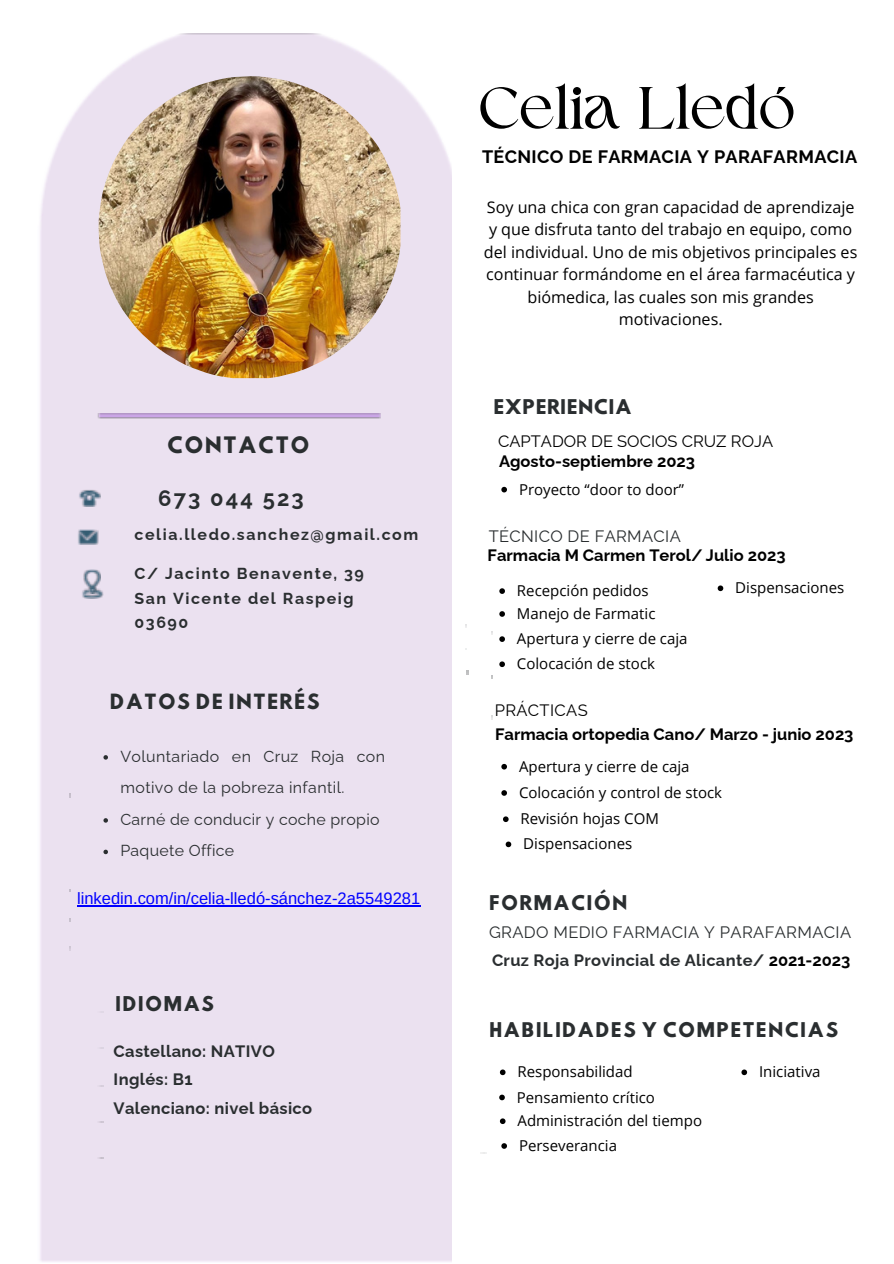
<style>
.page{position:relative;width:894px;height:1264px;background:#fff}
.page>*{position:absolute;margin:0;border:0;box-sizing:border-box;transform-origin:0 0}
.t1{font:60.9px "Higuen";color:#000}
.t2{font:700 21.9px "Raleway";letter-spacing:.1em;color:#2a2e30}
.t3{font:20.1px "Hussar Bd";letter-spacing:.065em;color:#2a2e30}
.t4{font:18.6px "Hussar Bd";letter-spacing:.065em;color:#2a2e30}
.t5{font:18px "Hussar Bd";letter-spacing:.06em;color:#2a2e30}
.t6{font:700 18px "Raleway";letter-spacing:.02em;color:#000}
.t7{font:18px "Hussar Bd";letter-spacing:.02em;color:#2a2e30}
.t8{font:700 16.5px "Raleway";color:#000}
.t9{font:700 16.5px/28.2px "Raleway";letter-spacing:.02em;color:#2a2e30}
.t10{font:16.5px "Raleway";letter-spacing:.02em;color:#2a2e30}
.t11{font:16.5px "Arimo";color:#0100ff}
.t12{font:16.5px "Raleway";color:#000}
.t13{font:16.5px "Raleway";letter-spacing:.02em;color:#000}
.t14{font:16.05px/22.5px "Open Sans";color:#000;text-align:center}
.t15{font:15.9px/31.5px "Raleway";letter-spacing:.025em;color:#2a2e30}
.t16{font:700 15.9px/24.2px "Raleway";letter-spacing:.095em;color:#2a2e30}
.t17{font:15px "Open Sans";color:#000}
.s1{color:#000}
</style>
<div class="page">
<div style="left:40px;top:34px;width:411px;height:1228px;background:#ebe1f0"></div>
<img style="left:77px;top:530px;width:21px;height:14px">
<img style="left:79px;top:530px;width:18px;height:10px">
<img style="left:78px;top:490px;width:23px;height:17px">
<img style="left:84px;top:569px;width:17px;height:19px">
<svg style="left:88px;top:584px;width:10px;height:4px"></svg>
<img style="left:82px;top:588px;width:21px;height:10px">
<img style="left:98px;top:413px;width:282px;height:5px">
<img style="left:98px;top:76px;width:302px;height:302px">
<svg style="left:103px;top:755px;width:5px;height:4px"></svg>
<svg style="left:103px;top:818px;width:5px;height:4px"></svg>
<svg style="left:103px;top:849px;width:5px;height:5px"></svg>
<svg style="left:499px;top:588px;width:6px;height:6px"></svg>
<svg style="left:499px;top:661px;width:6px;height:6px"></svg>
<svg style="left:499px;top:611px;width:6px;height:6px"></svg>
<svg style="left:717px;top:585px;width:6px;height:6px"></svg>
<svg style="left:503px;top:816px;width:5px;height:6px"></svg>
<svg style="left:505px;top:841px;width:6px;height:6px"></svg>
<svg style="left:501px;top:790px;width:6px;height:5px"></svg>
<svg style="left:499px;top:636px;width:6px;height:6px"></svg>
<svg style="left:501px;top:764px;width:6px;height:5px"></svg>
<svg style="left:501px;top:487px;width:6px;height:5px"></svg>
<svg style="left:501px;top:1143px;width:6px;height:5px"></svg>
<svg style="left:741px;top:1069px;width:5px;height:6px"></svg>
<svg style="left:499px;top:1094px;width:5px;height:6px"></svg>
<svg style="left:499px;top:1118px;width:6px;height:5px"></svg>
<svg style="left:499px;top:1069px;width:6px;height:6px"></svg>
<hr style="left:77px;top:905px;width:343px;height:1px;background:#0100ff">
<p class="t3" style="left:167px;top:434px;width:144px">CONTACTO</p>
<h4 class="t2" style="left:158px;top:485px;width:147px">673 044 523</h4>
<p class="t16" style="left:134px;top:522px;width:285px">celia.lledo.sanchez@gmail.com</p>
<p class="t16" style="left:134px;top:561px;width:231px">C/ Jacinto Benavente, 39<br>San Vicente del Raspeig<br>03690</p>
<h1 class="t4" style="left:110px;top:692px;width:212px">DATOS DE INTERÉS</h1>
<p class="t15" style="left:120px;top:740px;width:266px">Voluntariado en Cruz Roja con motivo de la pobreza infantil.</p>
<p class="t15" style="left:120px;top:803px;width:261px">Carné de conducir y coche propio</p>
<p class="t15" style="left:120px;top:835px;width:115px">Paquete Office</p>
<h5 class="t11" style="left:77px;top:889px;width:344px">linkedin.com/in/celia-lledó-sánchez-2a5549281</h5>
<h6 class="t5" style="left:115px;top:994px;width:101px">IDIOMAS</h6>
<p class="t9" style="left:114px;top:1037px;width:200px">Castellano: NATIVO<br>Inglés: B1<br>Valenciano: nivel básico</p>
<p class="t1" style="left:480px;top:83px;width:317px">Celia Lledó</p>
<h5 class="t6" style="left:482px;top:146px;width:376px">TÉCNICO DE FARMACIA Y PARAFARMACIA</h5>
<h6 class="t14" style="left:484px;top:195px;width:375px">Soy una chica con gran capacidad de aprendizaje y que disfruta tanto del trabajo en equipo, como del individual. Uno de mis objetivos principales es continuar formándome en el área farmacéutica y biómedica, las cuales son mis grandes motivaciones.</h6>
<p class="t7" style="left:493px;top:398px;width:140px">EXPERIENCIA</p>
<h6 class="t12" style="left:498px;top:431px;width:276px">CAPTADOR DE SOCIOS CRUZ ROJA</h6>
<p class="t8" style="left:499px;top:452px;width:197px">Agosto-septiembre 2023</p>
<h6 class="t17" style="left:519px;top:478px;width:167px">Proyecto “door to door”</h6>
<p class="t10" style="left:488px;top:526px;width:193px">TÉCNICO DE FARMACIA</p>
<h5 class="t8" style="left:487px;top:546px;width:299px">Farmacia M Carmen Terol/ Julio 2023</h5>
<p class="t17" style="left:517px;top:580px;width:133px">Recepción pedidos</p>
<p class="t17" style="left:517px;top:603px;width:140px">Manejo de Farmatic</p>
<p class="t17" style="left:517px;top:628px;width:172px">Apertura y cierre de caja</p>
<p class="t17" style="left:517px;top:653px;width:139px">Colocación de stock</p>
<p class="t17" style="left:735px;top:577px;width:110px">Dispensaciones</p>
<h6 class="t13" style="left:494px;top:700px;width:94px">PRÁCTICAS</h6>
<h6 class="t8" style="left:495px;top:724px;width:360px">Farmacia ortopedia Cano/ Marzo - junio 2023</h6>
<h5 class="t17" style="left:519px;top:755px;width:172px">Apertura y cierre de caja</h5>
<p class="t17" style="left:519px;top:782px;width:204px">Colocación y control de stock</p>
<p class="t17" style="left:520px;top:808px;width:140px">Revisión hojas COM</p>
<p class="t17" style="left:523px;top:833px;width:110px">Dispensaciones</p>
<h4 class="t5" style="left:489px;top:893px;width:140px">FORMACIÓN</h4>
<p class="t10" style="left:489px;top:922px;width:363px">GRADO MEDIO FARMACIA Y PARAFARMACIA</p>
<p class="t9" style="left:492px;top:946px;width:360px">Cruz Roja Provincial de Alicante/ <span class="s1">2021-2023</span></p>
<h4 class="t5" style="left:489px;top:1020px;width:351px">HABILIDADES Y COMPETENCIAS</h4>
<h4 class="t17" style="left:517px;top:1061px;width:117px">Responsabilidad</h4>
<p class="t17" style="left:516px;top:1086px;width:140px">Pensamiento crítico</p>
<p class="t17" style="left:517px;top:1110px;width:186px">Administración del tiempo</p>
<p class="t17" style="left:519px;top:1134px;width:99px">Perseverancia</p>
<p class="t17" style="left:758px;top:1061px;width:63px">Iniciativa</p>
</div>
